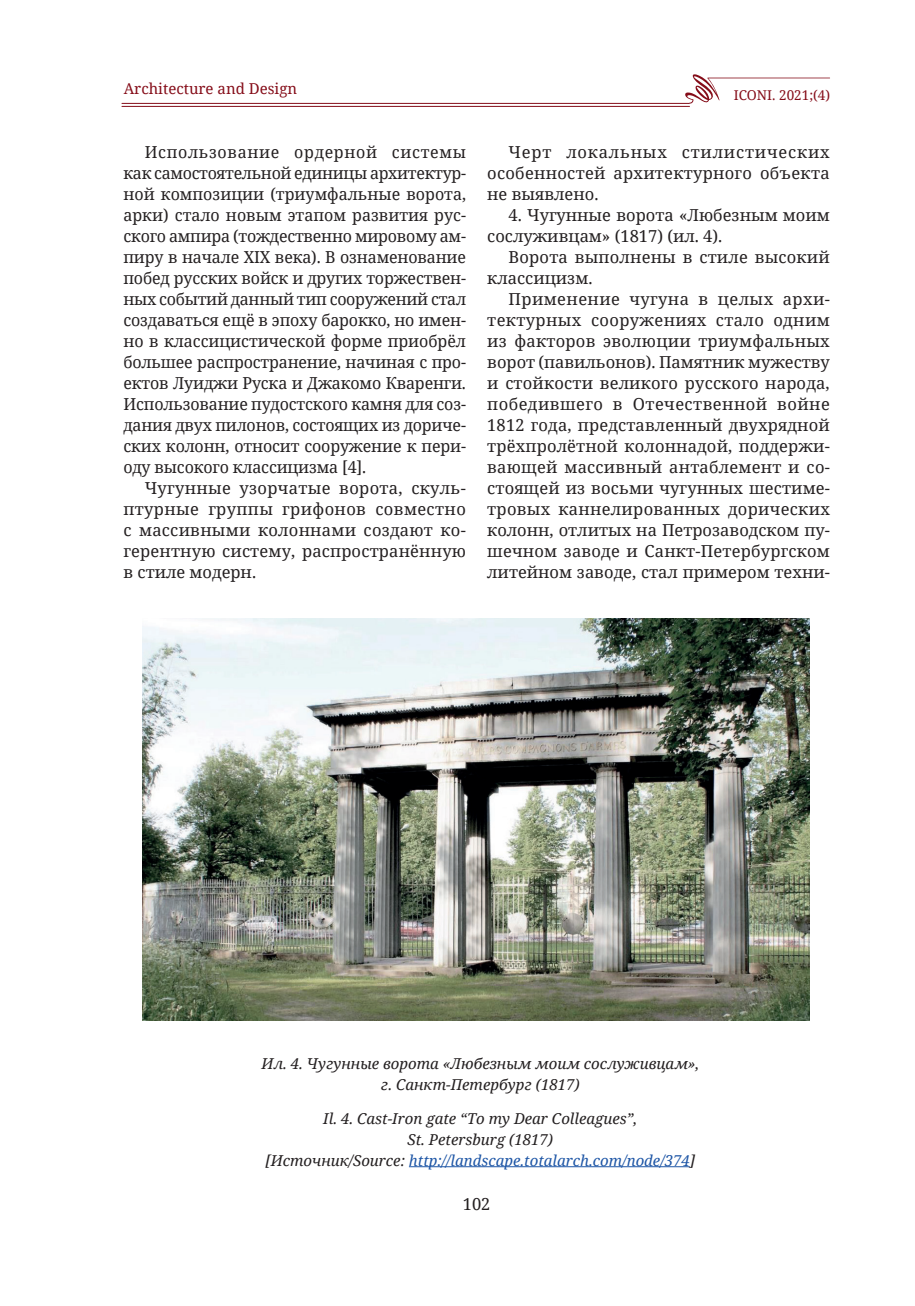
<style>
.page{position:relative;width:915px;height:1306px;background:#fff}
.page>*{position:absolute;margin:0;border:0;box-sizing:border-box;transform-origin:0 0}
.t1{font:16.5px/21px "Noto Serif";color:#231f20;text-align:justify}
.t2{font:italic 15px/21px "Noto Serif";color:#231f20;text-align:center}
.t3{font:15px "Noto Serif";color:#850d19}
.t4{font:13.5px "Noto Serif";color:#850d19}
.s1{color:#1e56a6}
</style>
<div class="page">
<svg style="left:121px;top:74px;width:709px;height:30px"></svg>
<hr style="left:122px;top:106px;width:567px;height:1px;background:#850d19">
<img style="left:142px;top:619px;width:667px;height:401px">
<hr style="left:409px;top:1166px;width:280px;height:1px;background:#1e56a6">
<p class="t3" style="left:124px;top:78px;width:175px">Architecture and Design</p>
<p class="t4" style="left:733px;top:86px;width:98px">ICONI. 2021;(4)</p>
<p class="t1" style="left:123px;top:141px;width:344px;text-indent:21px">Использование ордерной системы как самостоятельной единицы архитектур&shy;ной композиции (триумфальные ворота, арки) стало новым этапом развития рус&shy;ского ампира (тождественно мировому ам&shy;пиру в начале XIX века). В ознаменование побед русских войск и других торжествен&shy;ных событий данный тип сооружений стал создаваться ещё в эпоху барокко, но имен&shy;но в классицистической форме приобрёл большее распространение, начиная с про&shy;ектов Луиджи Руска и Джакомо Кваренги.<br>Использование пудостского камня для соз&shy;дания двух пилонов, состоящих из дориче&shy;ских колонн, относит сооружение к пери&shy;оду высокого классицизма [4].</p>
<p class="t1" style="left:123px;top:476px;width:344px;text-indent:21px">Чугунные узорчатые ворота, скуль&shy;птурные группы грифонов совместно с массивными колоннами создают ко&shy;герентную систему, распространённую в стиле модерн.</p>
<p class="t1" style="left:487px;top:141px;width:344px;text-indent:21px">Черт локальных стилистических особенностей архитектурного объекта не выявлено.</p>
<p class="t1" style="left:487px;top:204px;width:344px;text-indent:21px">4. Чугунные ворота «Любезным моим сослуживцам» (1817) (ил. 4).</p>
<p class="t1" style="left:487px;top:246px;width:344px;text-indent:21px">Ворота выполнены в стиле высокий классицизм.</p>
<p class="t1" style="left:487px;top:288px;width:344px;text-indent:21px">Применение чугуна в целых архи&shy;тектурных сооружениях стало одним из факторов эволюции триумфальных ворот (павильонов). Памятник мужеству и стойкости великого русского народа, победившего в Отечественной войне 1812 года, представленный двухрядной трёхпролётной колоннадой, поддержи&shy;вающей массивный антаблемент и со&shy;стоящей из восьми чугунных шестиме&shy;тровых каннелированных дорических колонн, отлитых на Петрозаводском пу&shy;шечном заводе и Санкт-Петербургском литейном заводе, стал примером техни-</p>
<p class="t2" style="left:261px;top:1052px;width:439px">Ил. 4. Чугунные ворота «Любезным моим сослуживцам», г. Санкт-Петербург (1817)</p>
<p class="t2" style="left:265px;top:1107px;width:431px">Il. 4. Cast-Iron gate “To my Dear Colleagues”,<br>St. Petersburg (1817)<br>[Источник/Source: <span class="s1">http://landscape.totalarch.com/node/374</span>]</p>
<p class="t1" style="left:462px;top:1192px;width:29px">102</p>
</div>
